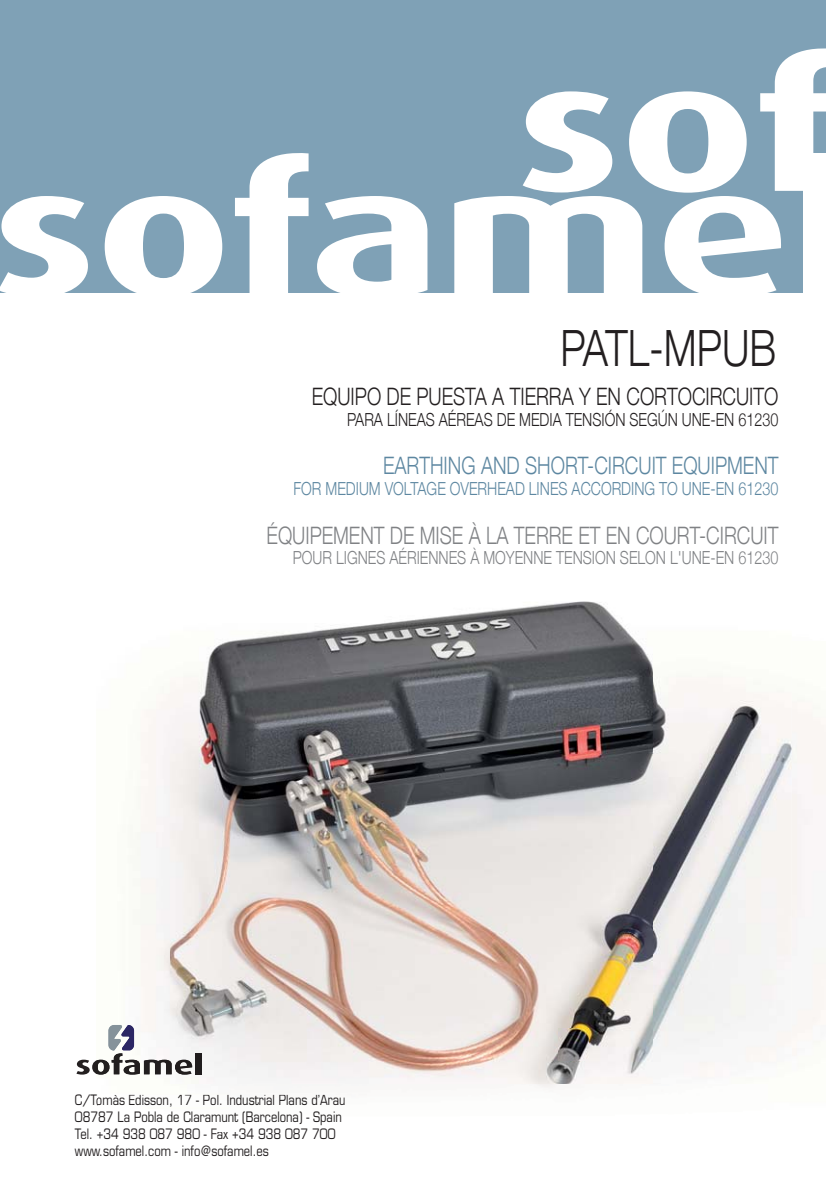
<style>
.page{position:relative;width:826px;height:1187px;background:#fff}
.page>*{position:absolute;margin:0;border:0;box-sizing:border-box;transform-origin:0 0}
.t1{font:300 50px "Helvetica Neue";color:#231f20;scale:.8 1}
.t2{font:300 24px "Helvetica Neue";color:#808285;scale:.8 1}
.t3{font:300 24px "Helvetica Neue";color:#231f20;scale:.8 1}
.t4{font:300 24px "Helvetica Neue";color:#5d87a1;scale:.8 1}
.t5{font:300 18px "Helvetica Neue";color:#808285;scale:.8 1}
.t6{font:300 18px "Helvetica Neue";color:#5d87a1;scale:.8 1}
.t7{font:300 18px "Helvetica Neue";color:#231f20;scale:.8 1}
.t8{font:14px/16.8px "Eurostile";color:#231f20;scale:.8 1}
.s1{color:#221f1f}
.s2{color:#221e1f}
.s3{color:#211e1e}
.s4{color:#211d1e}
</style>
<div class="page">
<div style="left:0;top:0;width:825px;height:293px;background:#7fa1b6"></div>
<svg style="left:0;top:196px;width:88px;height:97px"></svg>
<svg style="left:105px;top:196px;width:117px;height:97px"></svg>
<svg style="left:235px;top:153px;width:73px;height:140px"></svg>
<svg style="left:317px;top:196px;width:110px;height:97px"></svg>
<svg style="left:454px;top:48px;width:371px;height:245px"></svg>
<img style="left:97px;top:686px;width:102px;height:398px">
<img style="left:508px;top:1083px;width:258px;height:5px">
<img style="left:170px;top:601px;width:621px;height:482px">
<svg style="left:76px;top:1024px;width:116px;height:50px"></svg>
<img style="left:175px;top:1059px;width:17px;height:15px">
<img style="left:195px;top:1053px;width:6px;height:21px">
<img style="left:558px;top:1028px;width:30px;height:31px">
<h1 class="t1" style="left:560px;top:318px;width:271px">PATL-MPUB</h1>
<h2 class="t3" style="left:312px;top:382px;width:584px">EQUIPO DE PUESTA A TIERRA Y EN CORTOCIRCUITO</h2>
<p class="t7" style="left:347px;top:408px;width:540px">PARA LÍNEAS AÉREAS DE MEDIA TENSIÓN SEGÚN UNE-EN 61230</p>
<h2 class="t4" style="left:383px;top:451px;width:496px">EARTHING AND SHORT-CIRCUIT EQUIPMENT</h2>
<p class="t6" style="left:293px;top:477px;width:607px">FOR MEDIUM VOLTAGE OVERHEAD LINES ACCORDING TO UNE-EN 61230</p>
<h2 class="t2" style="left:266px;top:520px;width:641px">ÉQUIPEMENT DE MISE À LA TERRE ET EN COURT-CIRCUIT</h2>
<p class="t5" style="left:293px;top:546px;width:608px">POUR LIGNES AÉRIENNES À MOYENNE TENSION SELON L'UNE-EN 61230</p>
<p class="t8" style="left:75px;top:1092px;width:339px">C/Tomàs E<span class="s1">disson, 17 -</span> <span class="s2">Pol. Ind</span><span class="s3">ust</span><span class="s4">rial Plans d’Arau<br></span>08787 La Pobla <span class="s1">de Claramunt (Barcelona)</span> - <span class="s1">Spain<br></span>Tel. +34 938 087 980 F</p>
<p class="t8" style="left:75px;top:1126px;width:327px;text-indent:129px">- ax +34 938 087 700 www.sofamel.com - info@sofamel.es</p>
</div>
